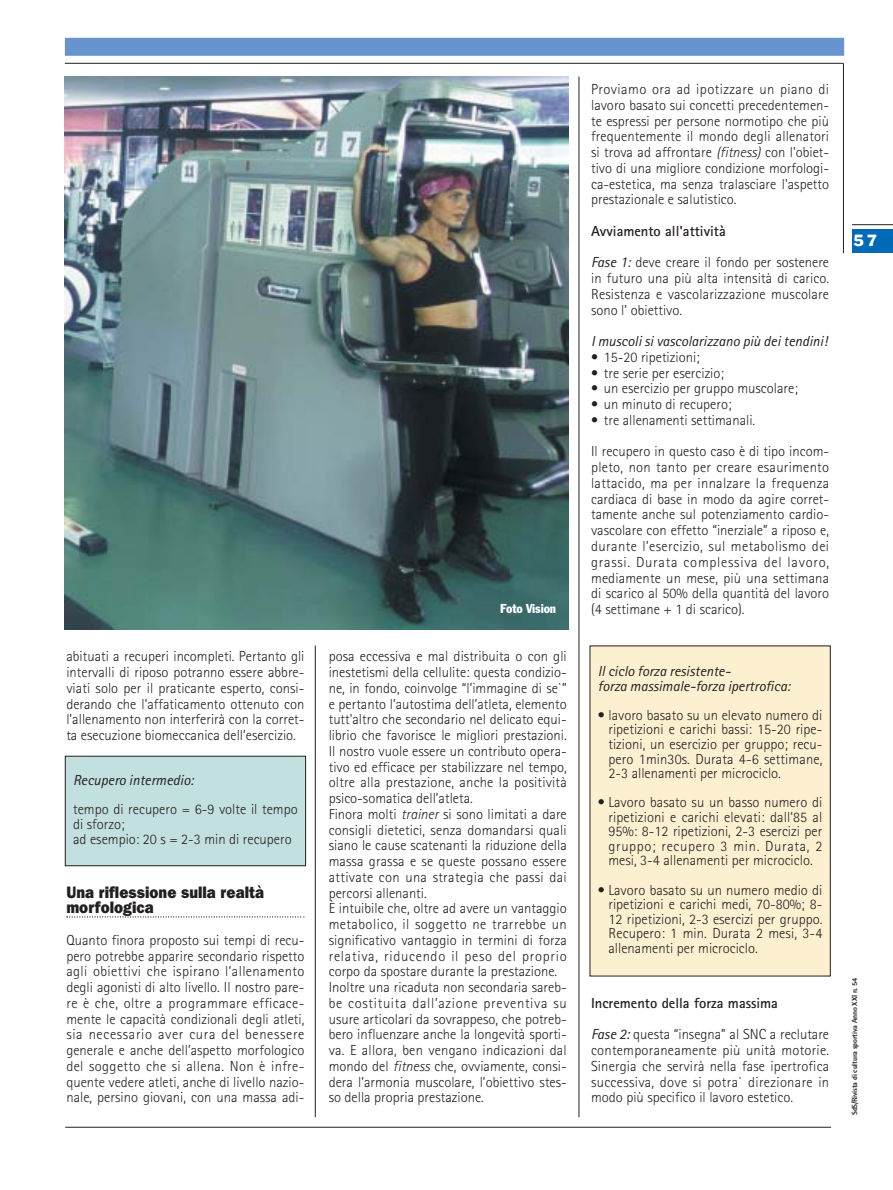
<style>
.page{position:relative;width:893px;height:1190px;background:#fff}
.page>*{position:absolute;margin:0;border:0;box-sizing:border-box;transform-origin:0 0}
.t1{font:800 16.5px/15.8px "Franklin Gothic IT Cby BT";color:#231f1f;scale:.9 1}
.t2{font:15px "Franklin Gothic BT";color:#fff}
.t3{font:300 14.55px/15.8px "Rotis Sans Serif";color:#231f1f;text-align:justify}
.t4{font:italic 14.55px/14.5px "Rotis Sans Serif";color:#231f1f}
.t5{font:condensed 12.75px "Franklin Gothic BT";letter-spacing:-.015em;color:#fff}
.t6{font:800 7.5px "Rotis Semi Sans";letter-spacing:-.025em;color:#231f1f}
.s1{font-style:italic}
.s2{font-weight:700}
.s3{font-weight:400;font-style:italic}
</style>
<div class="page">
<hr style="left:851px;top:224px;width:41px;height:1px;background:#231f1f">
<div style="left:65px;top:38px;width:779px;height:18px;background:#6794ce"></div>
<hr style="left:65px;top:63px;width:778px;height:1px;background:#231f1f">
<hr style="left:843px;top:63px;width:1px;height:190px;background:#231f1f">
<div style="left:851px;top:229px;width:41px;height:24px;background:#006ab6"></div>
<hr style="left:578px;top:77px;width:1px;height:1040px;background:#231f1f">
<hr style="left:65px;top:1126px;width:766px;height:1px;background:#231f1f">
<div style="left:590px;top:646px;width:240px;height:330px;background:#fcf0d1"></div>
<img style="left:65px;top:77px;width:503px;height:553px">
<svg style="left:64px;top:645px;width:252px;height:472px"></svg>
<p class="t3" style="left:66px;top:650px;width:239px">abituati a recuperi incompleti. Pertanto gli intervalli di riposo potranno essere abbre&shy;viati solo per il praticante esperto, consi&shy;derando che l’affaticamento ottenuto con l’allenamento non interferirà con la corret&shy;ta esecuzione biomeccanica dell’esercizio.</p>
<p class="t4" style="left:73px;top:774px;width:122px">Recupero intermedio:</p>
<p class="t3" style="left:73px;top:803px;width:226px;line-height:14.5px;text-align:left">tempo di recupero = 6-9 volte il tempo di sforzo;<br>ad esempio: 20 s = 2-3 min di recupero</p>
<p class="t1" style="left:66px;top:885px;width:221px">Una riflessione sulla realtà morfologica</p>
<p class="t3" style="left:66px;top:933px;width:239px">Quanto finora proposto sui tempi di recu&shy;pero potrebbe apparire secondario rispetto agli obiettivi che ispirano l’allenamento degli agonisti di alto livello. Il nostro pare&shy;re è che, oltre a programmare efficace&shy;mente le capacità condizionali degli atleti, sia necessario aver cura del benessere generale e anche dell’aspetto morfologico del soggetto che si allena. Non è infre&shy;quente vedere atleti, anche di livello nazio&shy;nale, persino giovani, con una massa adi-</p>
<p class="t5" style="left:500px;top:604px;width:58px">Foto Vision</p>
<p class="t3" style="left:329px;top:650px;width:239px;text-align:left">posa eccessiva e mal distribuita o con gli inestetismi della cellulite: questa condizio&shy;ne, in fondo, coinvolge “l’immagine di se`” e pertanto l’autostima dell’atleta, elemento tutt'altro che secondario nel delicato equi&shy;librio che favorisce le migliori prestazioni.<br>Il nostro vuole essere un contributo opera&shy;tivo ed efficace per stabilizzare nel tempo, oltre alla prestazione, anche la positività psico-somatica dell’atleta.<br>Finora molti <span class="s1">trainer</span> si sono limitati a dare consigli dietetici, senza domandarsi quali siano le cause scatenanti la riduzione della massa grassa e se queste possano essere attivate con una strategia che passi dai percorsi allenanti.<br>È intuibile che, oltre ad avere un vantaggio metabolico, il soggetto ne trarrebbe un significativo vantaggio in termini di forza relativa, riducendo il peso del proprio corpo da spostare durante la prestazione.<br>Inoltre una ricaduta non secondaria sareb&shy;be costituita dall’azione preventiva su usure articolari da sovrappeso, che potreb&shy;bero influenzare anche la longevità sporti&shy;va. E allora, ben vengano indicazioni dal mondo del <span class="s1">fitness</span> che, ovviamente, consi&shy;dera l’armonia muscolare, l’obiettivo stes&shy;so della propria prestazione.</p>
<p class="t3" style="left:591px;top:83px;width:239px">Proviamo ora ad ipotizzare un piano di lavoro basato sui concetti precedentemen&shy;te espressi per persone normotipo che più frequentemente il mondo degli allenatori si trova ad affrontare <span class="s1">(fitness)</span> con l'obiet&shy;tivo di una migliore condizione morfologi&shy;ca-estetica, ma senza tralasciare l'aspetto prestazionale e salutistico.</p>
<p class="t3" style="left:591px;top:217px;width:239px;line-height:31.5px"><span class="s2">Avviamento all'attività<br></span><span class="s3">Fase 1:</span> deve creare il fondo per sostenere</p>
<p class="t3" style="left:591px;top:272px;width:239px">in futuro una più alta intensità di carico.<br>Resistenza e vascolarizzazione muscolare sono l’ obiettivo.</p>
<p class="t4" style="left:591px;top:335px;width:238px">I muscoli si vascolarizzano più dei tendini!</p>
<p class="t3" style="left:591px;top:350px;width:110px">• 15-20 ripetizioni;</p>
<p class="t3" style="left:591px;top:366px;width:134px">• tre serie per esercizio;</p>
<p class="t3" style="left:591px;top:382px;width:208px">• un esercizio per gruppo muscolare;</p>
<p class="t3" style="left:591px;top:398px;width:142px">• un minuto di recupero;</p>
<p class="t3" style="left:591px;top:406px;width:239px;line-height:31.5px">• tre allenamenti settimanali.<br>Il recupero in questo caso è di tipo incom-</p>
<p class="t3" style="left:591px;top:461px;width:239px">pleto, non tanto per creare esaurimento lattacido, ma per innalzare la frequenza cardiaca di base in modo da agire corret&shy;tamente anche sul potenziamento cardio&shy;vascolare con effetto “inerziale” a riposo e, durante l’esercizio, sul metabolismo dei grassi. Durata complessiva del lavoro, mediamente un mese, più una settimana di scarico al 50% della quantità del lavoro (4 settimane + 1 di scarico).</p>
<p class="t4" style="left:598px;top:665px;width:194px">Il ciclo forza resistente-<br>forza massimale-forza ipertrofica:</p>
<p class="t3" style="left:608px;top:709px;width:215px;line-height:14.5px;text-indent:-11px">• lavoro basato su un elevato numero di ripetizioni e carichi bassi: 15-20 ripe&shy;tizioni, un esercizio per gruppo; recu&shy;pero 1min30s. Durata 4-6 settimane, 2-3 allenamenti per microciclo.</p>
<p class="t3" style="left:608px;top:796px;width:215px;line-height:14.5px;text-indent:-11px">• Lavoro basato su un basso numero di ripetizioni e carichi elevati: dall’85 al 95%: 8-12 ripetizioni, 2-3 esercizi per gruppo; recupero 3 min. Durata, 2 mesi, 3-4 allenamenti per microciclo.</p>
<p class="t3" style="left:608px;top:883px;width:215px;line-height:14.5px;text-indent:-11px">• Lavoro basato su un numero medio di ripetizioni e carichi medi, 70-80%; 8- 12 ripetizioni, 2-3 esercizi per gruppo.<br>Recupero: 1 min. Durata 2 mesi, 3-4 allenamenti per microciclo.</p>
<p class="t3" style="left:591px;top:988px;width:239px;line-height:31.5px"><span class="s2">Incremento della forza massima<br></span><span class="s3">Fase 2:</span> questa “insegna” al SNC a reclutare</p>
<p class="t3" style="left:591px;top:1043px;width:239px">contemporaneamente più unità motorie.<br>Sinergia che servirà nella fase ipertrofica successiva, dove si potra` direzionare in modo più specifico il lavoro estetico.</p>
<p class="t2" style="left:853px;top:236px;width:26px">57</p>
<p class="t6" style="left:851px;top:1115px;width:139px;rotate:-90deg">SdS/Rivista di cultura sportiva Anno XXI n. 54</p>
</div>
